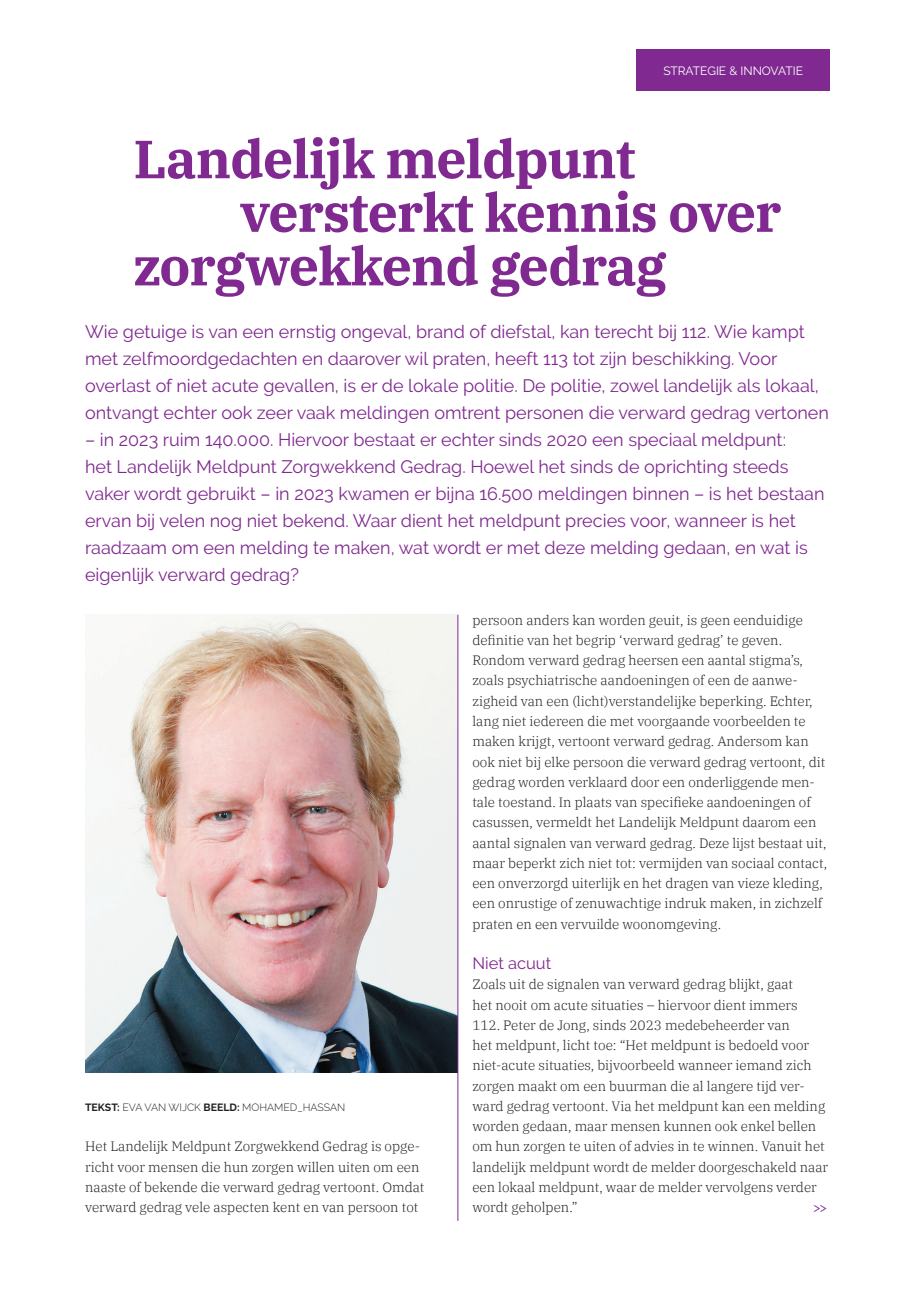
<style>
.page{position:relative;width:915px;height:1306px;background:#fff}
.page>*{position:absolute;margin:0;border:0;box-sizing:border-box;transform-origin:0 0}
.t1{font:700 53.55px "IBM Plex Serif";letter-spacing:-.02em;color:#802990}
.t2{font:18px/27px "Raleway";color:#802990}
.t3{font:16.5px "Raleway";color:#802990}
.t4{font:300 13.5px/20.2px "IBM Plex Serif";color:#231f20}
.t5{font:13.5px "Raleway";color:#802990}
.t6{font:12px "Raleway";color:#fff}
.t7{font:300 10.5px "Raleway";color:#231f20}
.s1{font-weight:700}
</style>
<div class="page">
<img style="left:85px;top:614px;width:372px;height:457px">
<div style="left:636px;top:49px;width:193px;height:42px;background:#802990"></div>
<hr style="left:457px;top:614px;width:1px;height:606px;background:#802990">
<p class="t6" style="left:663px;top:64px;width:141px">STRATEGIE &amp; INNOVATIE</p>
<h1 class="t1" style="left:133px;top:117px;width:503px">Landelijk meldpunt</h1>
<h1 class="t1" style="left:240px;top:170px;width:543px">versterkt kennis over</h1>
<h1 class="t1" style="left:133px;top:224px;width:534px">zorgwekkend gedrag</h1>
<p class="t2" style="left:85px;top:318px;width:745px">Wie getuige is van een ernstig ongeval, brand of diefstal, kan terecht bij 112. Wie kampt met zelfmoordgedachten en daarover wil praten, heeft 113 tot zijn beschikking. Voor overlast of niet acute gevallen, is er de lokale politie. De politie, zowel landelijk als lokaal, ontvangt echter ook zeer vaak meldingen omtrent personen die verward gedrag vertonen</p>
<p class="t2" style="left:85px;top:426px;width:740px">– in 2023 ruim 140.000. Hiervoor bestaat er echter sinds 2020 een speciaal meldpunt:<br>het Landelijk Meldpunt Zorgwekkend Gedrag. Hoewel het sinds de oprichting steeds vaker wordt gebruikt – in 2023 kwamen er bijna 16.500 meldingen binnen – is het bestaan ervan bij velen nog niet bekend. Waar dient het meldpunt precies voor, wanneer is het raadzaam om een melding te maken, wat wordt er met deze melding gedaan, en wat is eigenlijk verward gedrag?</p>
<p class="t7" style="left:85px;top:1101px;width:262px"><span class="s1">TEKST:</span> EVA VAN WIJCK <span class="s1">BEELD:</span> MOHAMED_HASSAN</p>
<p class="t4" style="left:85px;top:1135px;width:341px">Het Landelijk Meldpunt Zorgwekkend Gedrag is opge&shy;richt voor mensen die hun zorgen willen uiten om een naaste of bekende die verward gedrag vertoont. Omdat verward gedrag vele aspecten kent en van persoon tot</p>
<p class="t4" style="left:472px;top:608px;width:356px">persoon anders kan worden geuit, is geen eenduidige definitie van het begrip ‘verward gedrag’ te geven.<br>Rondom verward gedrag heersen een aantal stigma’s, zoals psychiatrische aandoeningen of een de aanwe&shy;zigheid van een (licht)verstandelijke beperking. Echter, lang niet iedereen die met voorgaande voorbeelden te maken krijgt, vertoont verward gedrag. Andersom kan ook niet bij elke persoon die verward gedrag vertoont, dit gedrag worden verklaard door een onderliggende men&shy;tale toestand. In plaats van specifieke aandoeningen of casussen, vermeldt het Landelijk Meldpunt daarom een aantal signalen van verward gedrag. Deze lijst bestaat uit, maar beperkt zich niet tot: vermijden van sociaal contact, een onverzorgd uiterlijk en het dragen van vieze kleding, een onrustige of zenuwachtige indruk maken, in zichzelf praten en een vervuilde woonomgeving.</p>
<p class="t3" style="left:472px;top:953px;width:80px">Niet acuut</p>
<p class="t4" style="left:472px;top:973px;width:357px">Zoals uit de signalen van verward gedrag blijkt, gaat<br>het nooit om acute situaties – hiervoor dient immers 112. Peter de Jong, sinds 2023 medebeheerder van<br>het meldpunt, licht toe: “Het meldpunt is bedoeld voor niet-acute situaties, bijvoorbeeld wanneer iemand zich zorgen maakt om een buurman die al langere tijd ver&shy;ward gedrag vertoont. Via het meldpunt kan een melding worden gedaan, maar mensen kunnen ook enkel bellen om hun zorgen te uiten of advies in te winnen. Vanuit het landelijk meldpunt wordt de melder doorgeschakeld naar een lokaal meldpunt, waar de melder vervolgens verder wordt geholpen.”</p>
<p class="t5" style="left:813px;top:1199px;width:15px">&gt;&gt;</p>
</div>
